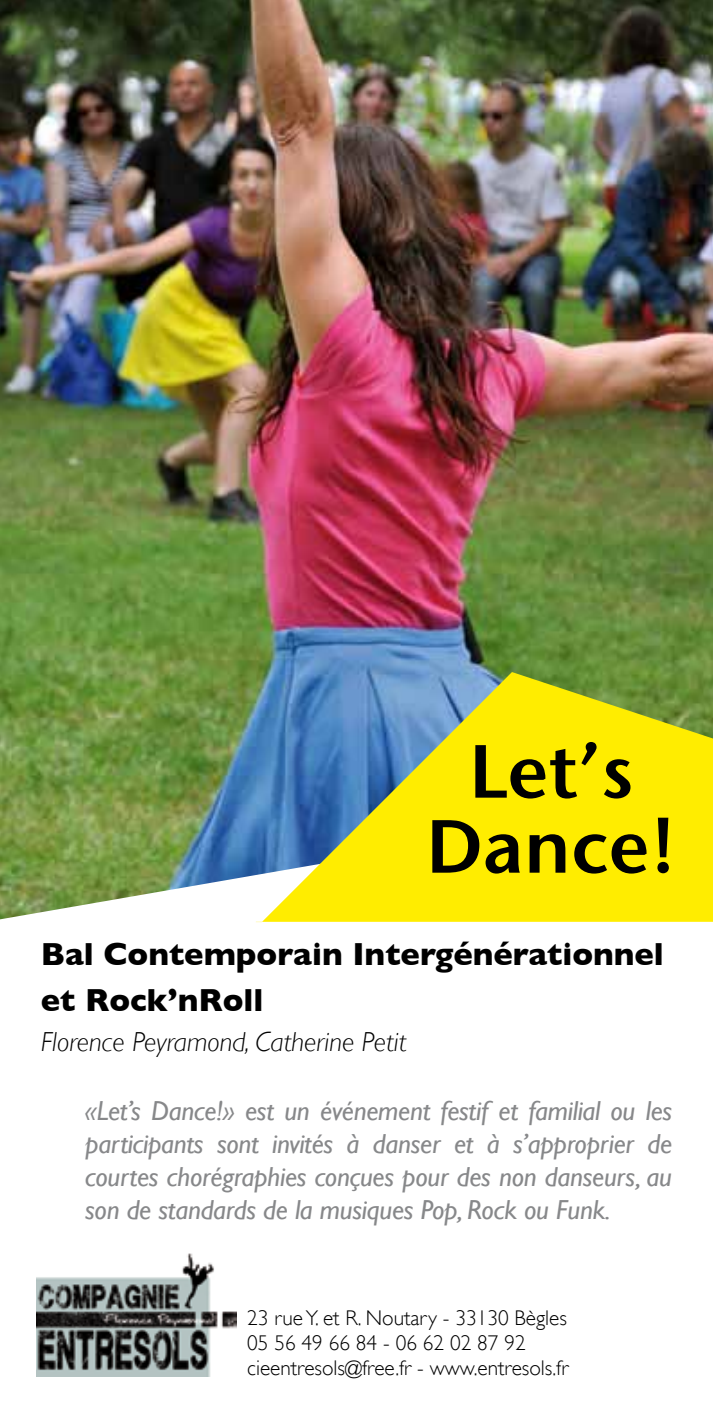
<style>
.page{position:relative;width:713px;height:1425px;background:#fff}
.page>*{position:absolute;margin:0;border:0;box-sizing:border-box;transform-origin:0 0}
.t1{font:75px/75px "Stone Sans Sem ITCTT Semi";color:#000;text-align:center}
.t2{font:700 32.5px/46px "Gill Sans";color:#000}
.t3{font:italic 27.5px/33px "Gill Sans";letter-spacing:-.01em;color:#87888a;text-align:justify}
.t4{font:italic 300 27.5px "Gill Sans";color:#000}
.t5{font:300 21.25px/25px "Gill Sans";color:#000}
</style>
<div class="page">
<img style="left:0;top:0;width:712px;height:919px">
<svg style="left:256px;top:672px;width:456px;height:249px;background:#c5ca3b"></svg>
<img style="left:36px;top:1253px;width:200px;height:123px">
<h1 class="t1" style="left:426px;top:728px;width:252px">Let’s<br>Dance!</h1>
<p class="t2" style="left:41px;top:931px;width:624px">Bal Contemporain Intergénérationnel et Rock’nRoll</p>
<p class="t4" style="left:41px;top:1026px;width:367px">Florence Peyramond, Catherine Petit</p>
<p class="t3" style="left:85px;top:1093px;width:588px">«Let’s Dance!» est un événement festif et familial ou les participants sont invités à danser et à s’approprier de courtes chorégraphies conçues pour des non danseurs, au son de standards de la musiques Pop, Rock ou Funk.</p>
<p class="t5" style="left:247px;top:1305px;width:322px">23 rue Y. et R. Noutary - 33130 Bègles<br>05 56 49 66 84 - 06 62 02 87 92 cieentresols@free.fr - www.entresols.fr</p>
</div>
